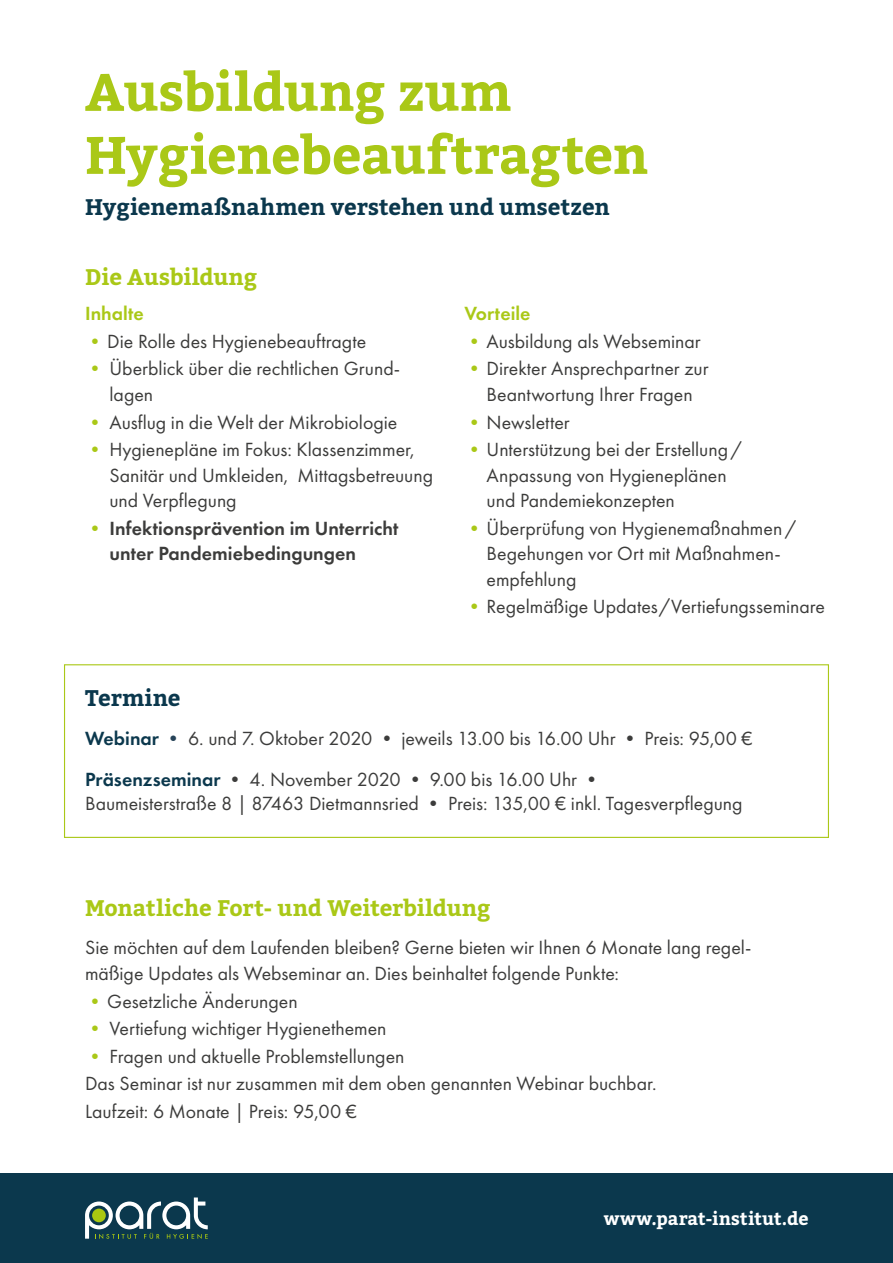
<style>
.page{position:relative;width:893px;height:1263px;background:#fff}
.page>*{position:absolute;margin:0;border:0;box-sizing:border-box;transform-origin:0 0}
.t1{font:700 52.5px/63px "Bitter";letter-spacing:-.01em;color:#aac817}
.t2{font:700 22.5px "Bitter";letter-spacing:-.01em;color:#aac817}
.t3{font:700 22.5px "Bitter";letter-spacing:-.005em;color:#0b384d}
.t4{font:19.8px/25.5px "Futura PT";color:#3c3c3b}
.t5{font:600 19.8px/25.5px "Futura PT";letter-spacing:.005em;color:#3c3c3b}
.t6{font:600 19.8px "Futura PT";color:#aac817}
.t7{font:700 18px "Bitter";color:#fff}
.s1{color:#aac817}
.s2{font-weight:600;color:#0b384d}
.s3{color:#264358}
</style>
<div class="page">
<div style="left:0;top:1174px;width:893px;height:89px;background:#0b384d"></div>
<svg style="left:85px;top:1197px;width:123px;height:42px"></svg>
<div style="left:64px;top:664px;width:765px;height:174px;border:1px solid #aac817"></div>
<h1 class="t1" style="left:85px;top:63px;width:565px">Ausbildung zum<br>Hygienebeauftragten</h1>
<p class="t3" style="left:85px;top:193px;width:526px">Hygienemaßnahmen verstehen und umsetzen</p>
<p class="t2" style="left:85px;top:262px;width:174px">Die Ausbildung</p>
<p class="t6" style="left:85px;top:301px;width:60px">Inhalte</p>
<p class="t4" style="left:85px;top:328px;width:283px"><span class="s1">•</span>Die Rolle des Hygienebeauftragte</p>
<p class="t4" style="left:109px;top:356px;width:292px;text-indent:-24px"><span class="s1">•</span> Überblick über die rechtlichen Grund&shy;lagen</p>
<p class="t4" style="left:85px;top:409px;width:314px"><span class="s1">•</span> Ausflug in die Welt der Mikrobiologie</p>
<p class="t4" style="left:109px;top:437px;width:325px;text-indent:-24px"><span class="s1">•</span> Hygienepläne im Fokus: Klassenzimmer,<br>Sanitär und Umkleiden, Mittagsbetreuung und Verpflegung</p>
<p class="t5" style="left:109px;top:515px;width:291px;text-indent:-24px"><span class="s1">•</span> Infektionsprävention im Unterricht unter Pandemiebedingungen</p>
<p class="t3" style="left:85px;top:683px;width:97px">Termine</p>
<p class="t6" style="left:464px;top:301px;width:68px">Vorteile</p>
<p class="t4" style="left:464px;top:328px;width:238px"><span class="s1">•</span>Ausbildung als Webseminar</p>
<p class="t4" style="left:464px;top:356px;width:246px;text-align:center"><span class="s1">•</span> Direkter Ansprechpartner zur<br>Beantwortung Ihrer Fragen</p>
<p class="t4" style="left:464px;top:409px;width:107px"><span class="s1">•</span>Newsletter</p>
<p class="t4" style="left:487px;top:437px;width:257px;text-indent:-22px"><span class="s1">•</span> Unterstützung bei der Erstellung/<br>Anpassung von Hygieneplänen und Pandemiekonzepten</p>
<p class="t4" style="left:487px;top:515px;width:311px;text-indent:-22px"><span class="s1">•</span> Überprüfung von Hygienemaßnahmen/<br>Begehungen vor Ort mit Maßnahmen&shy;empfehlung</p>
<p class="t4" style="left:464px;top:594px;width:362px"><span class="s1">•</span> Regelmäßige Updates/Vertiefungsseminare</p>
<p class="t4" style="left:85px;top:717px;width:669px;line-height:41px"><span class="s2">Webinar</span> <span class="s3">•</span> 6. und 7. Oktober 2020 • jeweils 13.00 bis 16.00 Uhr • Preis: 95,00 €<br><span class="s2">Präsenzseminar</span> • 4. November 2020 • 9.00 bis 16.00 Uhr •</p>
<p class="t4" style="left:85px;top:790px;width:659px">Baumeisterstraße 8 | 87463 Dietmannsried • Preis: 135,00 € inkl. Tagesverpflegung</p>
<p class="t2" style="left:85px;top:893px;width:407px">Monatliche Fort- und Weiterbildung</p>
<p class="t4" style="left:85px;top:935px;width:668px">Sie möchten auf dem Laufenden bleiben? Gerne bieten wir Ihnen 6 Monate lang regel&shy;mäßige Updates als Webseminar an. Dies beinhaltet folgende Punkte:</p>
<p class="t4" style="left:85px;top:988px;width:214px"><span class="s1">•</span>Gesetzliche Änderungen</p>
<p class="t4" style="left:85px;top:1016px;width:303px"><span class="s1">•</span> Vertiefung wichtiger Hygienethemen</p>
<p class="t4" style="left:85px;top:1042px;width:573px;line-height:27.6px"><span class="s1">•</span> Fragen und aktuelle Problemstellungen<br>Das Seminar ist nur zusammen mit dem oben genannten Webinar buchbar.<br>Laufzeit: 6 Monate | Preis: 95,00 €</p>
<p class="t7" style="left:604px;top:1207px;width:206px">www.parat-institut.de</p>
</div>
